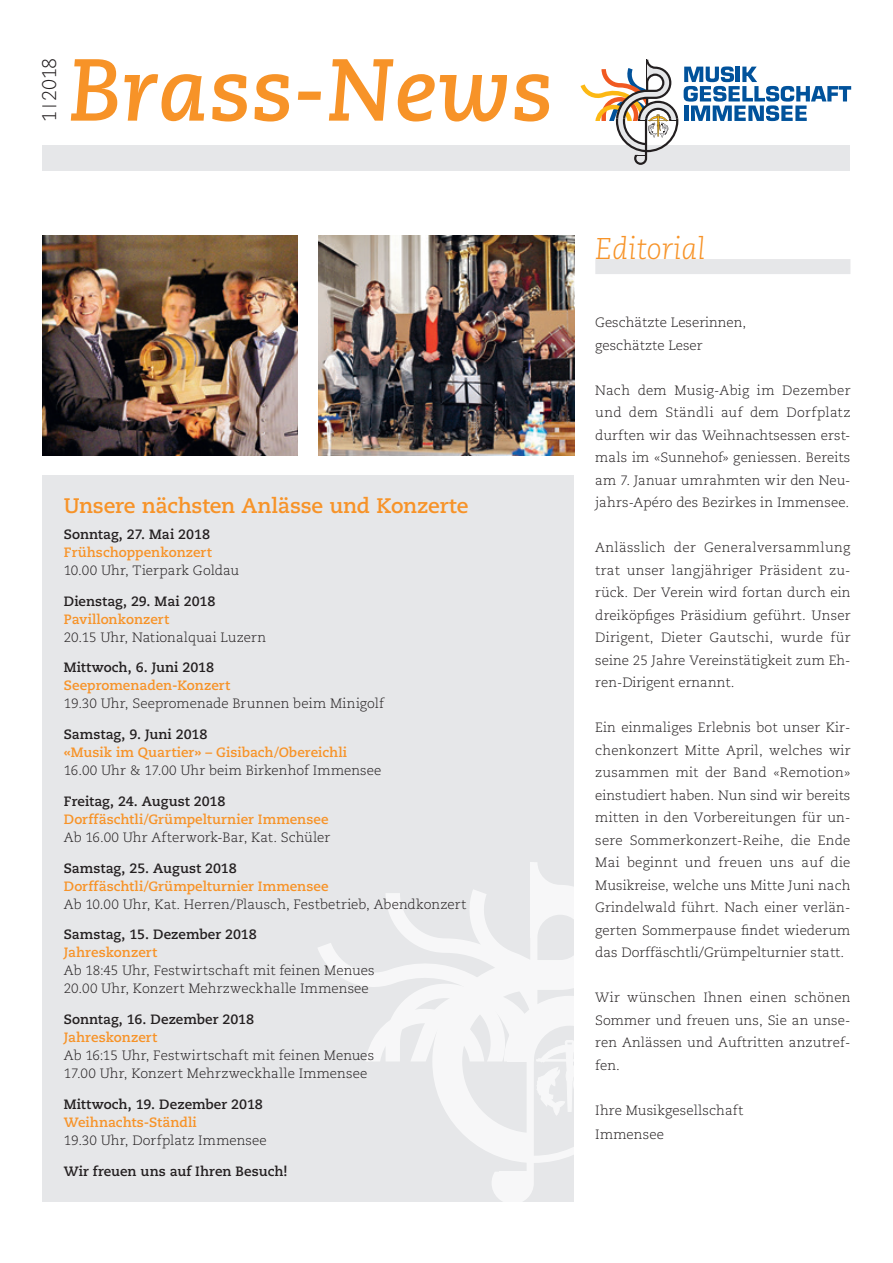
<style>
.page{position:relative;width:893px;height:1263px;background:#fff}
.page>*{position:absolute;margin:0;border:0;box-sizing:border-box;transform-origin:0 0}
.t1{font:italic 700 87.75px "Caecilia LT Std";color:#f79328}
.t2{font:italic 300 30px "Caecilia LT Std";color:#f79328}
.t3{font:700 21px "Caecilia LT Std";letter-spacing:-.01em;color:#f79328}
.t4{font:300 19.8px "Caecilia LT Std";color:#231f20}
.t5{font:300 13.5px/22.5px "Caecilia LT Std";letter-spacing:.005em;color:#231f20}
.t6{font:700 13.5px "Caecilia LT Std";color:#231f20}
.t7{font:700 13.5px "Caecilia LT Std";letter-spacing:.005em;color:#f79328}
</style>
<div class="page">
<img style="left:43px;top:236px;width:255px;height:219px">
<div style="left:43px;top:476px;width:531px;height:726px;background:#e6e7e9"></div>
<div style="left:43px;top:146px;width:807px;height:25px;background:#e6e7e9"></div>
<svg style="left:318px;top:862px;width:256px;height:340px"></svg>
<svg style="left:580px;top:60px;width:98px;height:105px"></svg>
<svg style="left:684px;top:66px;width:167px;height:55px"></svg>
<svg style="left:42px;top:106px;width:14px;height:1px"></svg>
<div style="left:595px;top:259px;width:255px;height:15px;background:#e6e7e9"></div>
<img style="left:319px;top:236px;width:255px;height:219px">
<h3 class="t4" style="left:38px;top:122px;width:66px;rotate:-90deg">1 2018</h3>
<h1 class="t1" style="left:69px;top:39px;width:486px">Brass-News</h1>
<h3 class="t3" style="left:64px;top:494px;width:406px">Unsere nächsten Anlässe und Konzerte</h3>
<p class="t6" style="left:64px;top:526px;width:148px">Sonntag, 27. Mai 2018</p>
<p class="t7" style="left:64px;top:544px;width:149px">Frühschoppenkonzert</p>
<p class="t5" style="left:64px;top:559px;width:177px">10.00 Uhr, Tierpark Goldau</p>
<p class="t6" style="left:64px;top:593px;width:153px">Dienstag, 29. Mai 2018</p>
<p class="t7" style="left:64px;top:611px;width:107px">Pavillonkonzert</p>
<p class="t5" style="left:64px;top:626px;width:204px">20.15 Uhr, Nationalquai Luzern</p>
<p class="t6" style="left:64px;top:660px;width:152px">Mittwoch, 6. Juni 2018</p>
<p class="t7" style="left:64px;top:678px;width:168px">Seepromenaden-Konzert</p>
<p class="t5" style="left:64px;top:693px;width:322px">19.30 Uhr, Seepromenade Brunnen beim Minigolf</p>
<p class="t6" style="left:64px;top:726px;width:145px">Samstag, 9. Juni 2018</p>
<p class="t7" style="left:64px;top:744px;width:285px">«Musik im Quartier» – Gisibach/Obereichli</p>
<p class="t5" style="left:64px;top:760px;width:319px">16.00 Uhr &amp; 17.00 Uhr beim Birkenhof Immensee</p>
<p class="t6" style="left:64px;top:793px;width:163px">Freitag, 24. August 2018</p>
<p class="t7" style="left:64px;top:811px;width:266px">Dorffäschtli/Grümpelturnier Immensee</p>
<p class="t5" style="left:64px;top:826px;width:268px">Ab 16.00 Uhr Afterwork-Bar, Kat. Schüler</p>
<p class="t6" style="left:64px;top:860px;width:175px">Samstag, 25. August 2018</p>
<p class="t7" style="left:64px;top:878px;width:266px">Dorffäschtli/Grümpelturnier Immensee</p>
<p class="t5" style="left:64px;top:893px;width:404px">Ab 10.00 Uhr, Kat. Herren/Plausch, Festbetrieb, Abendkonzert</p>
<p class="t6" style="left:64px;top:927px;width:195px">Samstag, 15. Dezember 2018</p>
<p class="t7" style="left:64px;top:945px;width:95px">Jahreskonzert</p>
<p class="t5" style="left:64px;top:962px;width:312px;line-height:18px">Ab 18:45 Uhr, Festwirtschaft mit feinen Menues<br>20.00 Uhr, Konzert Mehrzweckhalle Immensee</p>
<p class="t6" style="left:64px;top:1011px;width:192px">Sonntag, 16. Dezember 2018</p>
<p class="t7" style="left:64px;top:1029px;width:95px">Jahreskonzert</p>
<p class="t5" style="left:64px;top:1047px;width:312px;line-height:18px">Ab 16:15 Uhr, Festwirtschaft mit feinen Menues<br>17.00 Uhr, Konzert Mehrzweckhalle Immensee</p>
<p class="t6" style="left:64px;top:1096px;width:201px">Mittwoch, 19. Dezember 2018</p>
<p class="t7" style="left:64px;top:1114px;width:135px">Weihnachts-Ständli</p>
<p class="t5" style="left:64px;top:1129px;width:205px">19.30 Uhr, Dorfplatz Immensee</p>
<p class="t6" style="left:64px;top:1163px;width:225px">Wir freuen uns auf Ihren Besuch!</p>
<h2 class="t2" style="left:595px;top:232px;width:112px">Editorial</h2>
<p class="t5" style="left:595px;top:312px;width:152px">Geschätzte Leserinnen, geschätzte Leser</p>
<p class="t5" style="left:595px;top:379px;width:257px;text-align:justify">Nach dem Musig-Abig im Dezember und dem Ständli auf dem Dorfplatz durften wir das Weihnachtsessen erst&shy;mals im «Sunnehof» geniessen. Bereits am 7. Januar umrahmten wir den Neu&shy;jahrs-Apéro des Bezirkes in Immensee.</p>
<p class="t5" style="left:595px;top:537px;width:257px;text-align:justify">Anlässlich der Generalversammlung trat unser langjähriger Präsident zu&shy;rück. Der Verein wird fortan durch ein dreiköpfiges Präsidium geführt. Unser Dirigent, Dieter Gautschi, wurde für seine 25 Jahre Vereinstätigkeit zum Eh&shy;ren-Dirigent ernannt.</p>
<p class="t5" style="left:595px;top:717px;width:257px;text-align:justify">Ein einmaliges Erlebnis bot unser Kir&shy;chenkonzert Mitte April, welches wir zusammen mit der Band «Remotion» einstudiert haben. Nun sind wir bereits mitten in den Vorbereitungen für un&shy;sere Sommerkonzert-Reihe, die Ende Mai beginnt und freuen uns auf die Musikreise, welche uns Mitte Juni nach Grindelwald führt. Nach einer verlän&shy;gerten Sommerpause findet wiederum das Dorffäschtli/Grümpelturnier statt.</p>
<p class="t5" style="left:595px;top:987px;width:257px;text-align:justify">Wir wünschen Ihnen einen schönen Sommer und freuen uns, Sie an unse&shy;ren Anlässen und Auftritten anzutref&shy;fen.</p>
<p class="t5" style="left:595px;top:1098px;width:150px;line-height:24px">Ihre Musikgesellschaft<br>Immensee</p>
</div>
